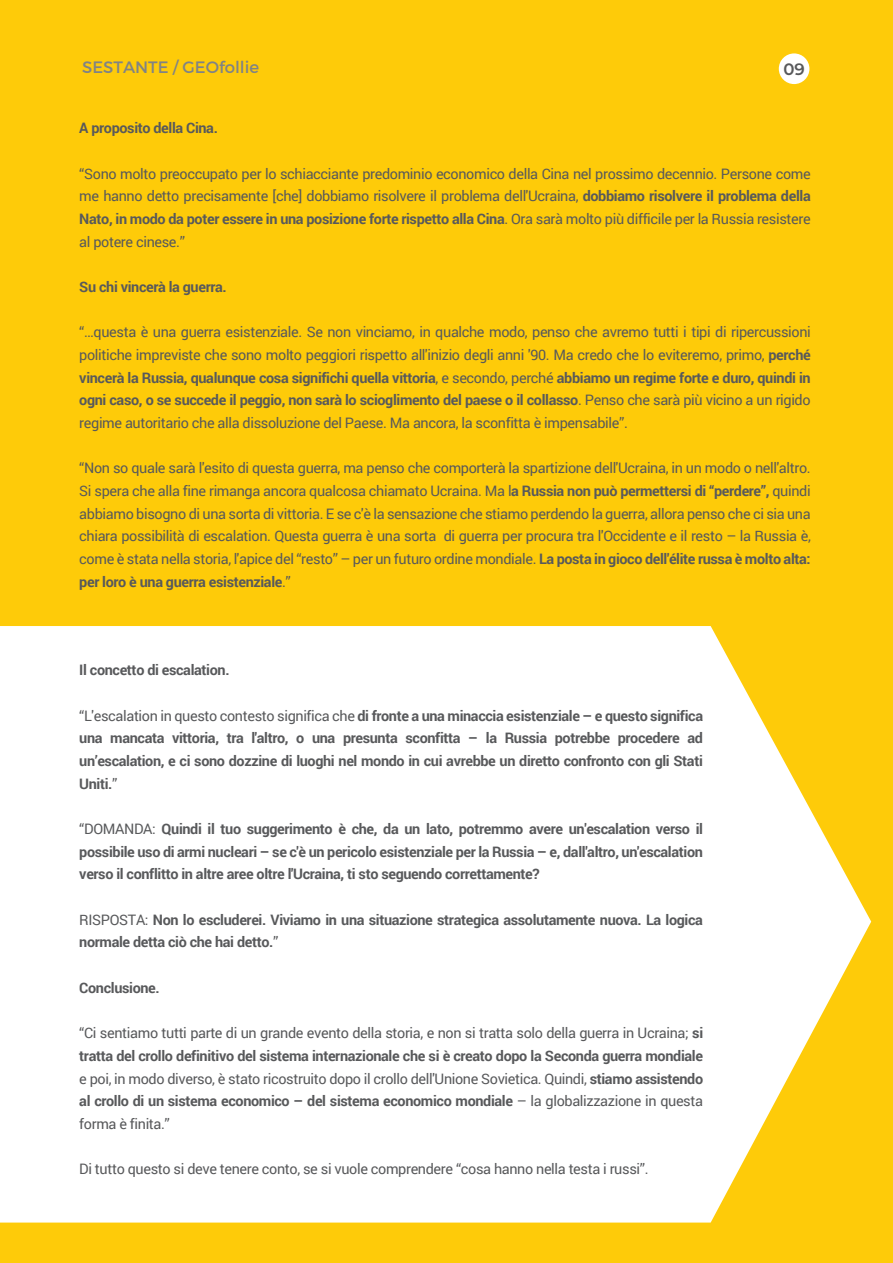
<style>
.page{position:relative;width:893px;height:1263px;background:#fff}
.page>*{position:absolute;margin:0;border:0;box-sizing:border-box;transform-origin:0 0}
.t1{font:16.5px "Montserrat";color:#808385}
.t2{font:600 16.5px "Montserrat";color:#58595b}
.t3{font:14.4px/22.6px "Roboto";letter-spacing:-.025em;color:#58595b;text-align:justify}
.t4{font:700 14.4px/22.6px "Roboto";letter-spacing:-.025em;color:#58595b;text-align:justify}
.s1{font-weight:700}
.s2{font-weight:400}
</style>
<div class="page">
<div style="left:0;top:1px;width:893px;height:1262px;background:#fecb09"></div>
<svg style="left:0;top:626px;width:871px;height:596px;background:#fefae8"></svg>
<div style="left:779px;top:53px;width:30px;height:31px;background:#fff;border-radius:50%"></div>
<p class="t1" style="left:82px;top:57px;width:179px">SESTANTE / GEOfollie</p>
<p class="t2" style="left:783px;top:57px;width:23px">09</p>
<p class="t4" style="left:79px;top:116px;width:140px">A proposito della Cina.</p>
<p class="t3" style="left:79px;top:162px;width:733px">“Sono molto preoccupato per lo schiacciante predominio economico della Cina nel prossimo decennio. Persone come me hanno detto precisamente [che] dobbiamo risolvere il problema dell'Ucraina, <span class="s1">dobbiamo risolvere il problema della Nato, in modo da poter essere in una posizione forte rispetto alla Cina</span>. Ora sarà molto più difficile per la Russia resistere al potere cinese.”</p>
<p class="t4" style="left:79px;top:275px;width:149px">Su chi vincerà la guerra.</p>
<p class="t3" style="left:79px;top:320px;width:733px">“…questa è una guerra esistenziale. Se non vinciamo, in qualche modo, penso che avremo tutti i tipi di ripercussioni politiche impreviste che sono molto peggiori rispetto all'inizio degli anni '90. Ma credo che lo eviteremo, primo, <span class="s1">perché vincerà la Russia, qualunque cosa significhi quella vittoria</span>, e secondo, perché <span class="s1">abbiamo un regime forte e duro, quindi in ogni caso, o se succede il peggio, non sarà lo scioglimento del paese o il collasso</span>. Penso che sarà più vicino a un rigido regime autoritario che alla dissoluzione del Paese. Ma ancora, la sconfitta è impensabile”.</p>
<p class="t3" style="left:79px;top:456px;width:733px">“Non so quale sarà l'esito di questa guerra, ma penso che comporterà la spartizione dell'Ucraina, in un modo o nell'altro.<br>Si spera che alla fine rimanga ancora qualcosa chiamato Ucraina. Ma l<span class="s1">a Russia non può permettersi di “perdere”,</span> quindi abbiamo bisogno di una sorta di vittoria. E se c'è la sensazione che stiamo perdendo la guerra, allora penso che ci sia una chiara possibilità di escalation. Questa guerra è una sorta di guerra per procura tra l'Occidente e il resto – la Russia è, come è stata nella storia, l'apice del “resto” – per un futuro ordine mondiale. <span class="s1">La posta in gioco dell'élite russa è molto alta: per loro è una guerra esistenziale</span>.”</p>
<p class="t4" style="left:79px;top:658px;width:152px">Il concetto di escalation.</p>
<p class="t4" style="left:79px;top:704px;width:625px"><span class="s2">“L'escalation in questo contesto significa che</span> di fronte a una minaccia esistenziale – e questo significa una mancata vittoria, tra l'altro, o una presunta sconfitta – la Russia potrebbe procedere ad un’escalation, e ci sono dozzine di luoghi nel mondo in cui avrebbe un diretto confronto con gli Stati Uniti.<span class="s2">”</span></p>
<p class="t4" style="left:79px;top:817px;width:625px"><span class="s2">“DOMANDA:</span> Quindi il tuo suggerimento è che, da un lato, potremmo avere un'escalation verso il possibile uso di armi nucleari – se c'è un pericolo esistenziale per la Russia – e, dall'altro, un'escalation verso il conflitto in altre aree oltre l'Ucraina, ti sto seguendo correttamente?</p>
<p class="t4" style="left:79px;top:908px;width:625px"><span class="s2">RISPOSTA:</span> Non lo escluderei. Viviamo in una situazione strategica assolutamente nuova. La logica normale detta ciò che hai detto.<span class="s2">”</span></p>
<p class="t4" style="left:79px;top:976px;width:82px">Conclusione.</p>
<p class="t3" style="left:79px;top:1021px;width:625px">“Ci sentiamo tutti parte di un grande evento della storia, e non si tratta solo della guerra in Ucraina; <span class="s1">si tratta del crollo definitivo del sistema internazionale che si è creato dopo la Seconda guerra mondiale </span>e poi, in modo diverso, è stato ricostruito dopo il crollo dell'Unione Sovietica. Quindi, <span class="s1">stiamo assistendo al crollo di un sistema economico – del sistema economico mondiale</span> – la globalizzazione in questa forma è finita.”</p>
<p class="t3" style="left:79px;top:1157px;width:571px">Di tutto questo si deve tenere conto, se si vuole comprendere “cosa hanno nella testa i russi”.</p>
</div>
